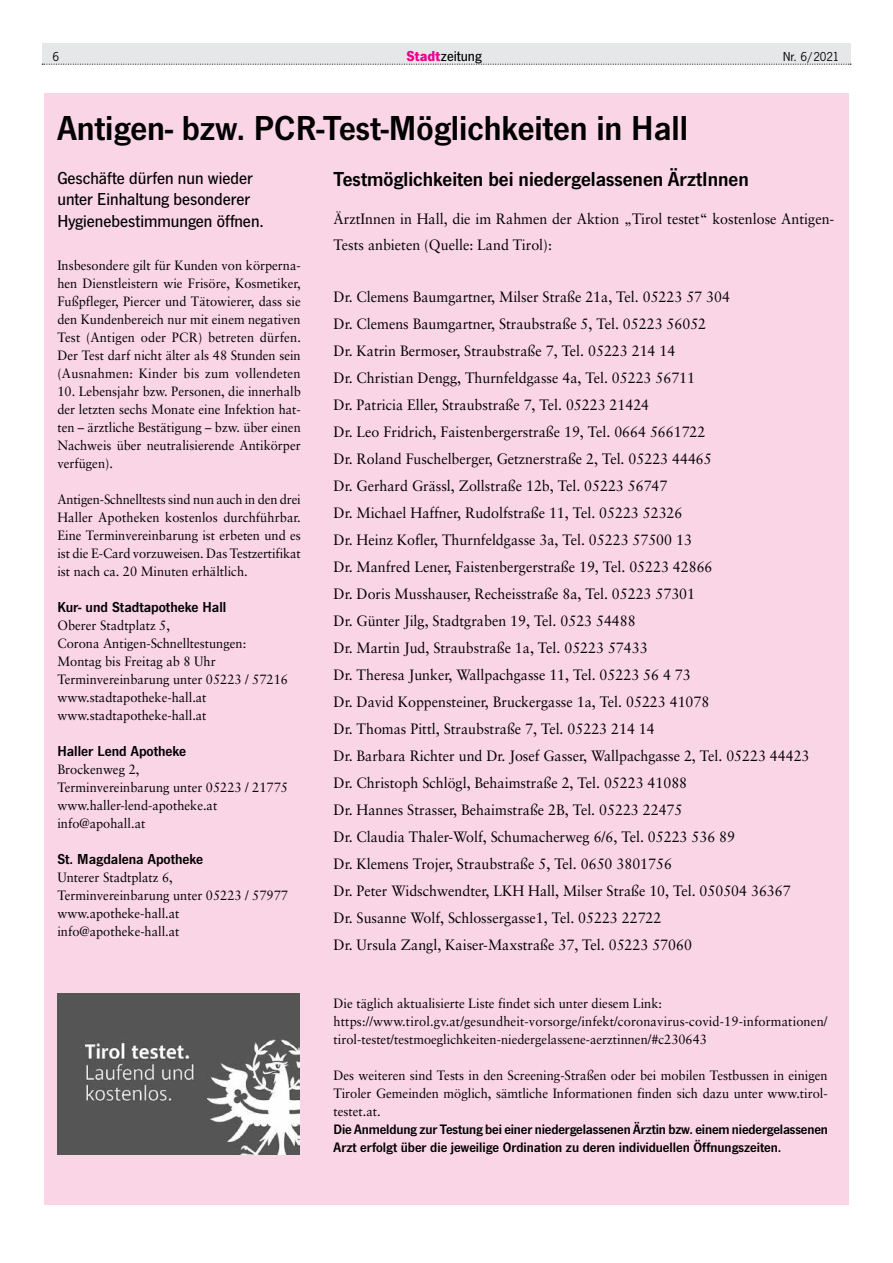
<style>
.page{position:relative;width:893px;height:1263px;background:#fff}
.page>*{position:absolute;margin:0;border:0;box-sizing:border-box;transform-origin:0 0}
.t1{font:600 36px "News Got T";color:#000}
.t2{font:600 21px "News Got T";color:#000}
.t3{font:500 18px/21px "News Got T";color:#000}
.t4{font:15px/27px "Sabon";color:#000;scale:.95 1}
.t5{font:600 15px "News Got T";color:#000}
.t6{font:500 15px "News Got T";color:#000}
.t7{font:600 14.25px/18px "News Got T";letter-spacing:-.01em;color:#000}
.t8{font:13.5px/18px "Sabon";color:#000;scale:.95 1}
.t9{font:13.5px "News Got T";color:#000}
.s1{font-weight:700;color:#ec008c}
</style>
<div class="page">
<div style="left:42px;top:43px;width:808px;height:21px;background:#e6e7e8"></div>
<svg style="left:42px;top:64px;width:809px;height:1px"></svg>
<div style="left:44px;top:94px;width:805px;height:1111px;background:#fad5e6"></div>
<img style="left:57px;top:993px;width:243px;height:161px">
<p class="t9" style="left:53px;top:49px;width:8px">6</p>
<p class="t6" style="left:407px;top:48px;width:77px"><span class="s1">Stadt</span>zeitung</p>
<p class="t9" style="left:783px;top:49px;width:58px">Nr. 6/2021</p>
<h1 class="t1" style="left:57px;top:107px;width:632px">Antigen- bzw. PCR-Test-Möglichkeiten in Hall</h1>
<h2 class="t2" style="left:334px;top:166px;width:417px">Testmöglichkeiten bei niedergelassenen ÄrztInnen</h2>
<p class="t4" style="left:334px;top:206px;width:529px;line-height:25.5px">ÄrztInnen in Hall, die im Rahmen der Aktion „Tirol testet“ kostenlose Antigen-<br>Tests anbieten (Quelle: Land Tirol):</p>
<p class="t4" style="left:334px;top:283px;width:502px">Dr. Clemens Baumgartner, Milser Straße 21a, Tel. 05223 57 304<br>Dr. Clemens Baumgartner, Straubstraße 5, Tel. 05223 56052<br>Dr. Katrin Bermoser, Straubstraße 7, Tel. 05223 214 14<br>Dr. Christian Dengg, Thurnfeldgasse 4a, Tel. 05223 56711<br>Dr. Patricia Eller, Straubstraße 7, Tel. 05223 21424<br>Dr. Leo Fridrich, Faistenbergerstraße 19, Tel. 0664 5661722<br>Dr. Roland Fuschelberger, Getznerstraße 2, Tel. 05223 44465<br>Dr. Gerhard Grässl, Zollstraße 12b, Tel. 05223 56747<br>Dr. Michael Haffner, Rudolfstraße 11, Tel. 05223 52326<br>Dr. Heinz Kofler, Thurnfeldgasse 3a, Tel. 05223 57500 13<br>Dr. Manfred Lener, Faistenbergerstraße 19, Tel. 05223 42866<br>Dr. Doris Musshauser, Recheisstraße 8a, Tel. 05223 57301<br>Dr. Günter Jilg, Stadtgraben 19, Tel. 0523 54488<br>Dr. Martin Jud, Straubstraße 1a, Tel. 05223 57433<br>Dr. Theresa Junker, Wallpachgasse 11, Tel. 05223 56 4 73<br>Dr. David Koppensteiner, Bruckergasse 1a, Tel. 05223 41078<br>Dr. Thomas Pittl, Straubstraße 7, Tel. 05223 214 14<br>Dr. Barbara Richter und Dr. Josef Gasser, Wallpachgasse 2, Tel. 05223 44423<br>Dr. Christoph Schlögl, Behaimstraße 2, Tel. 05223 41088<br>Dr. Hannes Strasser, Behaimstraße 2B, Tel. 05223 22475<br>Dr. Claudia Thaler-Wolf, Schumacherweg 6/6, Tel. 05223 536 89<br>Dr. Klemens Trojer, Straubstraße 5, Tel. 0650 3801756<br>Dr. Peter Widschwendter, LKH Hall, Milser Straße 10, Tel. 050504 36367<br>Dr. Susanne Wolf, Schlossergasse1, Tel. 05223 22722<br>Dr. Ursula Zangl, Kaiser-Maxstraße 37, Tel. 05223 57060</p>
<p class="t3" style="left:57px;top:168px;width:208px">Geschäfte dürfen nun wieder unter Einhaltung besonderer<br>Hygienebestimmungen öffnen.</p>
<p class="t8" style="left:57px;top:256px;width:258px;text-align:justify">Insbesondere gilt für Kunden von körperna&shy;hen Dienstleistern wie Frisöre, Kosmetiker, Fußpfleger, Piercer und Tätowierer, dass sie den Kundenbereich nur mit einem negativen Test (Antigen oder PCR) betreten dürfen.<br>Der Test darf nicht älter als 48 Stunden sein (Ausnahmen: Kinder bis zum vollendeten</p>
<p class="t8" style="left:57px;top:382px;width:258px;text-align:justify">10. Lebensjahr bzw. Personen, die innerhalb der letzten sechs Monate eine Infektion hat&shy;ten – ärztliche Bestätigung – bzw. über einen Nachweis über neutralisierende Antikörper verfügen).</p>
<p class="t8" style="left:57px;top:490px;width:258px;text-align:justify">Antigen-Schnelltests sind nun auch in den drei Haller Apotheken kostenlos durchführbar.<br>Eine Terminvereinbarung ist erbeten und es ist die E-Card vorzuweisen. Das Testzertifikat ist nach ca. 20 Minuten erhältlich.</p>
<p class="t5" style="left:57px;top:598px;width:170px">Kur- und Stadtapotheke Hall</p>
<p class="t8" style="left:57px;top:616px;width:244px">Oberer Stadtplatz 5,<br>Corona Antigen-Schnelltestungen:<br>Montag bis Freitag ab 8 Uhr<br>Terminvereinbarung unter 05223 / 57216 www.stadtapotheke-hall.at www.stadtapotheke-hall.at</p>
<p class="t5" style="left:57px;top:742px;width:130px">Haller Lend Apotheke</p>
<p class="t8" style="left:57px;top:760px;width:244px">Brockenweg 2,<br>Terminvereinbarung unter 05223 / 21775 www.haller-lend-apotheke.at info@apohall.at</p>
<p class="t5" style="left:57px;top:850px;width:147px">St. Magdalena Apotheke</p>
<p class="t8" style="left:57px;top:868px;width:244px">Unterer Stadtplatz 6,<br>Terminvereinbarung unter 05223 / 57977 www.apotheke-hall.at info@apotheke-hall.at</p>
<p class="t8" style="left:334px;top:994px;width:521px">Die täglich aktualisierte Liste findet sich unter diesem Link: https://www.tirol.gv.at/gesundheit-vorsorge/infekt/coronavirus-covid-19-informationen/ tirol-testet/testmoeglichkeiten-niedergelassene-aerztinnen/#c230643</p>
<p class="t8" style="left:334px;top:1066px;width:522px;text-align:justify">Des weiteren sind Tests in den Screening-Straßen oder bei mobilen Testbussen in einigen Tiroler Gemeinden möglich, sämtliche Informationen finden sich dazu unter www.tirol&shy;testet.at.</p>
<p class="t7" style="left:334px;top:1120px;width:496px">Die Anmeldung zur Testung bei einer niedergelassenen Ärztin bzw. einem niedergelassenen<br>Arzt erfolgt über die jeweilige Ordination zu deren individuellen Öffnungszeiten.</p>
</div>
